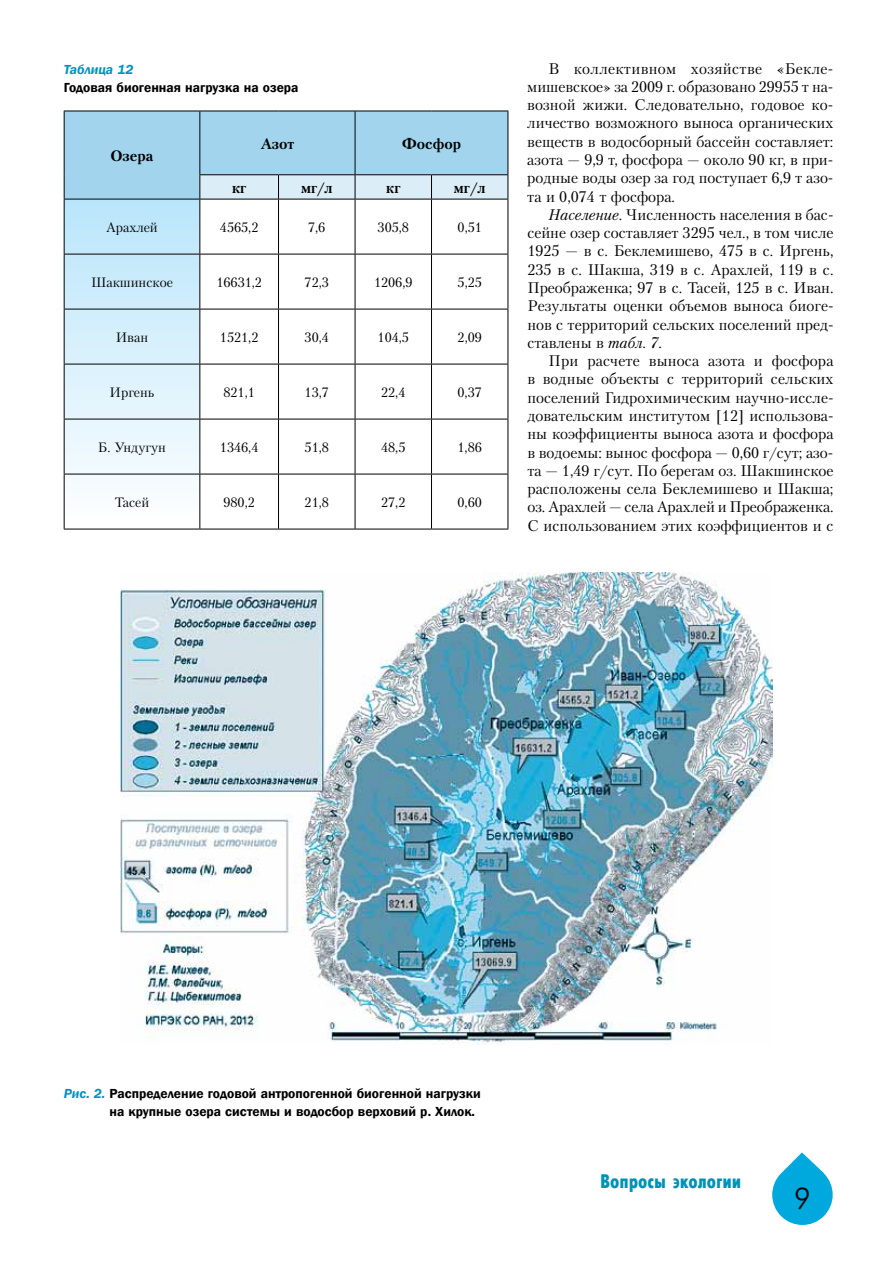
<style>
.page{position:relative;width:893px;height:1263px;background:#fff}
.page>*{position:absolute;margin:0;border:0;box-sizing:border-box;transform-origin:0 0}
.t1{font:30px "Futuris Cyrillic";color:#000}
.t2{font:19.5px "Futuris X Cond C";color:#0092b8}
.t3{font:15.3px/18.3px "Petersburg C";color:#000;text-align:justify}
.t4{font:700 15px "Petersburg C";color:#000}
.t5{font:13.5px "Petersburg C";color:#000}
.t6{font:600 13.5px/18.3px "Franklin Gothic";color:#000}
.t7{font:italic 600 13.5px "Franklin Gothic";color:#0094c1}
.s1{font-style:italic}
.s2{font-style:italic;color:#0094c1}
</style>
<div class="page">
<svg style="left:772px;top:1152px;width:61px;height:73px"></svg>
<hr style="left:64px;top:529px;width:136px;height:1px;background:#000">
<hr style="left:200px;top:529px;width:79px;height:1px;background:#000">
<hr style="left:279px;top:529px;width:76px;height:1px;background:#000">
<hr style="left:355px;top:529px;width:76px;height:1px;background:#000">
<hr style="left:431px;top:529px;width:77px;height:1px;background:#000">
<svg style="left:64px;top:111px;width:445px;height:418px"></svg>
<hr style="left:199px;top:199px;width:1px;height:55px;background:#000">
<hr style="left:278px;top:199px;width:1px;height:55px;background:#000">
<hr style="left:355px;top:199px;width:1px;height:55px;background:#000">
<hr style="left:431px;top:199px;width:1px;height:55px;background:#000">
<hr style="left:508px;top:199px;width:1px;height:55px;background:#000">
<hr style="left:199px;top:254px;width:1px;height:55px;background:#000">
<hr style="left:278px;top:254px;width:1px;height:55px;background:#000">
<hr style="left:355px;top:254px;width:1px;height:55px;background:#000">
<hr style="left:431px;top:254px;width:1px;height:55px;background:#000">
<hr style="left:508px;top:254px;width:1px;height:55px;background:#000">
<hr style="left:199px;top:309px;width:1px;height:55px;background:#000">
<hr style="left:278px;top:309px;width:1px;height:55px;background:#000">
<hr style="left:355px;top:309px;width:1px;height:55px;background:#000">
<hr style="left:431px;top:309px;width:1px;height:55px;background:#000">
<hr style="left:508px;top:309px;width:1px;height:55px;background:#000">
<hr style="left:199px;top:364px;width:1px;height:55px;background:#000">
<hr style="left:278px;top:364px;width:1px;height:55px;background:#000">
<hr style="left:355px;top:364px;width:1px;height:55px;background:#000">
<hr style="left:431px;top:364px;width:1px;height:55px;background:#000">
<hr style="left:508px;top:364px;width:1px;height:55px;background:#000">
<hr style="left:199px;top:419px;width:1px;height:55px;background:#000">
<hr style="left:278px;top:419px;width:1px;height:55px;background:#000">
<hr style="left:355px;top:419px;width:1px;height:55px;background:#000">
<hr style="left:431px;top:419px;width:1px;height:55px;background:#000">
<hr style="left:508px;top:419px;width:1px;height:55px;background:#000">
<hr style="left:199px;top:474px;width:1px;height:55px;background:#000">
<hr style="left:278px;top:474px;width:1px;height:55px;background:#000">
<hr style="left:355px;top:474px;width:1px;height:55px;background:#000">
<hr style="left:431px;top:474px;width:1px;height:55px;background:#000">
<hr style="left:508px;top:474px;width:1px;height:55px;background:#000">
<img style="left:121px;top:573px;width:651px;height:471px">
<p class="t7" style="left:64px;top:60px;width:71px">Таблица 12</p>
<p class="t6" style="left:64px;top:78px;width:236px">Годовая биогенная нагрузка на озера</p>
<p class="t4" style="left:110px;top:146px;width:45px">Озера</p>
<p class="t4" style="left:261px;top:134px;width:35px">Азот</p>
<p class="t4" style="left:402px;top:134px;width:61px">Фосфор</p>
<p class="t4" style="left:232px;top:178px;width:16px">кг</p>
<p class="t4" style="left:301px;top:178px;width:33px">мг/л</p>
<p class="t4" style="left:386px;top:178px;width:16px">кг</p>
<p class="t4" style="left:454px;top:178px;width:33px">мг/л</p>
<p class="t5" style="left:106px;top:219px;width:53px">Арахлей</p>
<p class="t5" style="left:220px;top:219px;width:40px">4565,2</p>
<p class="t5" style="left:308px;top:219px;width:19px">7,6</p>
<p class="t5" style="left:378px;top:219px;width:33px">305,8</p>
<p class="t5" style="left:458px;top:219px;width:26px">0,51</p>
<p class="t5" style="left:91px;top:274px;width:83px">Шакшинское</p>
<p class="t5" style="left:216px;top:274px;width:47px">16631,2</p>
<p class="t5" style="left:305px;top:274px;width:26px">72,3</p>
<p class="t5" style="left:374px;top:274px;width:40px">1206,9</p>
<p class="t5" style="left:458px;top:274px;width:26px">5,25</p>
<p class="t5" style="left:116px;top:329px;width:34px">Иван</p>
<p class="t5" style="left:220px;top:329px;width:40px">1521,2</p>
<p class="t5" style="left:305px;top:329px;width:26px">30,4</p>
<p class="t5" style="left:378px;top:329px;width:33px">104,5</p>
<p class="t5" style="left:458px;top:329px;width:26px">2,09</p>
<p class="t5" style="left:110px;top:384px;width:46px">Иргень</p>
<p class="t5" style="left:223px;top:384px;width:33px">821,1</p>
<p class="t5" style="left:305px;top:384px;width:26px">13,7</p>
<p class="t5" style="left:381px;top:384px;width:26px">22,4</p>
<p class="t5" style="left:458px;top:384px;width:26px">0,37</p>
<p class="t5" style="left:98px;top:439px;width:70px">Б. Ундугун</p>
<p class="t5" style="left:220px;top:439px;width:40px">1346,4</p>
<p class="t5" style="left:305px;top:439px;width:26px">51,8</p>
<p class="t5" style="left:381px;top:439px;width:26px">48,5</p>
<p class="t5" style="left:458px;top:439px;width:26px">1,86</p>
<p class="t5" style="left:115px;top:494px;width:36px">Тасей</p>
<p class="t5" style="left:223px;top:494px;width:33px">980,2</p>
<p class="t5" style="left:305px;top:494px;width:26px">21,8</p>
<p class="t5" style="left:381px;top:494px;width:26px">27,2</p>
<p class="t5" style="left:458px;top:494px;width:26px">0,60</p>
<p class="t3" style="left:527px;top:59px;width:308px;text-align:left;text-indent:21px">В коллективном хозяйстве «Бекле&shy;мишевское» за 2009 г. образовано 29955 т на&shy;возной жижи. Следовательно, годовое ко&shy;личество возможного выноса органических веществ в водосборный бассейн составляет: азота — 9,9 т, фосфора — около 90 кг, в при&shy;родные воды озер за год поступает 6,9 т азо&shy;та и 0,074 т фосфора.</p>
<p class="t3" style="left:527px;top:205px;width:308px;text-indent:21px"><span class="s1">Население.</span> Численность населения в бас&shy;сейне озер составляет 3295 чел., в том числе 1925 — в с. Беклемишево, 475 в с. Иргень, 235 в с. Шакша, 319 в с. Арахлей, 119 в с.<br>Преображенка; 97 в с. Тасей, 125 в с. Иван.<br>Результаты оценки объемов выноса биоге&shy;нов с территорий сельских поселений пред&shy;ставлены в <span class="s1">табл. 7</span>.</p>
<p class="t3" style="left:527px;top:351px;width:308px;text-indent:21px">При расчете выноса азота и фосфора в водные объекты с территорий сельских поселений Гидрохимическим научно-иссле&shy;довательским институтом [12] использова&shy;ны коэффициенты выноса азота и фосфора в водоемы: вынос фосфора — 0,60 г/сут; азо&shy;та — 1,49 г/сут. По берегам оз. Шакшинское расположены села Беклемишево и Шакша; оз. Арахлей — села Арахлей и Преображенка.<br>С использованием этих коэффициентов и с</p>
<p class="t6" style="left:110px;top:1084px;width:373px;text-indent:-46px"><span class="s2">Рис. 2.</span> Распределение годовой антропогенной биогенной нагрузки на крупные озера системы и водосбор верховий р. Хилок.</p>
<p class="t2" style="left:600px;top:1170px;width:143px">Вопросы экологии</p>
<h1 class="t1" style="left:794px;top:1183px;width:18px">9</h1>
</div>
